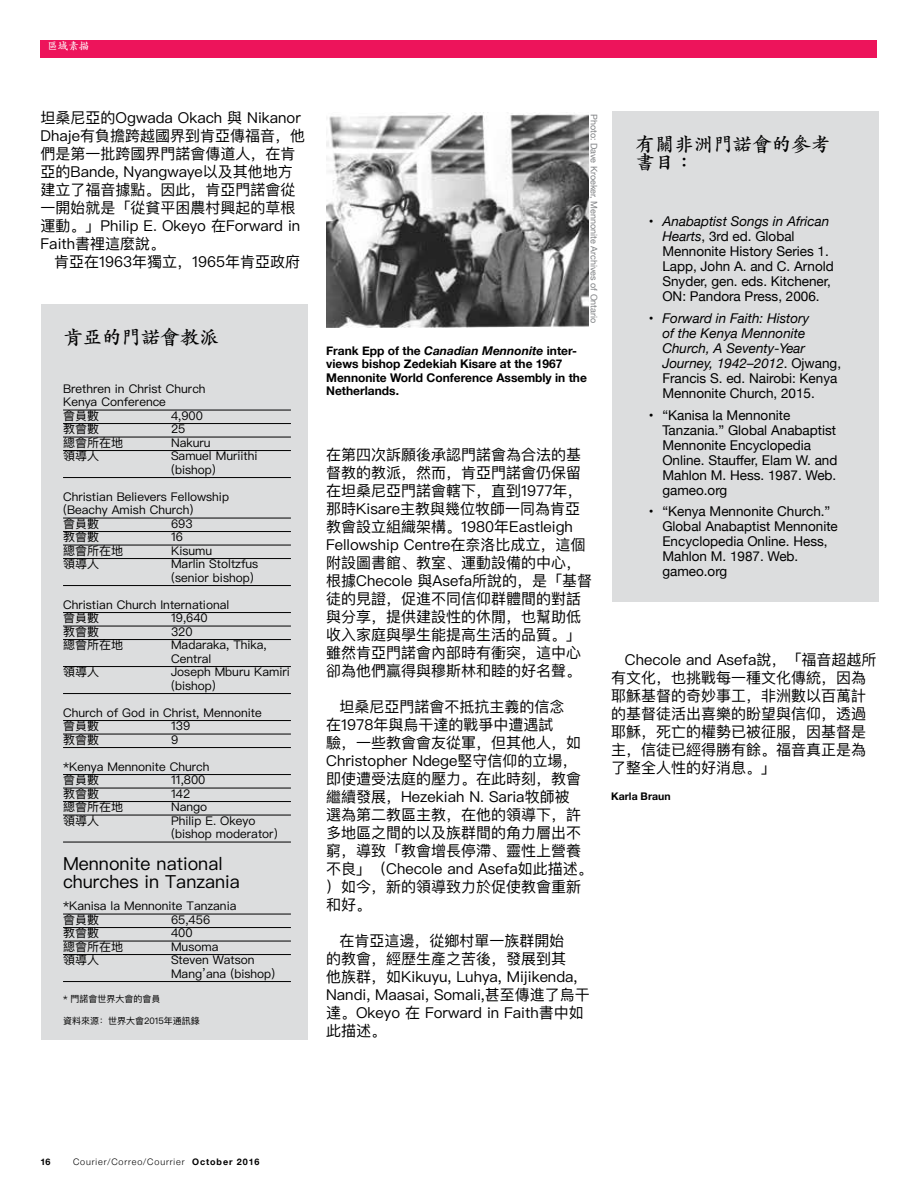
<style>
.page{position:relative;width:918px;height:1188px;background:#fff}
.page>*{position:absolute;margin:0;border:0;box-sizing:border-box;transform-origin:0 0}
.t1{font:19.5px/18px "ST Kai Ti TC Bold";color:#000}
.t2{font:18px/18px "Ping Fang SC";color:#000}
.t3{font:15px/18px "Ping Fang SC";color:#000}
.t4{font:13.5px/15px "Helvetica Neue";color:#000}
.t5{font:italic 13.5px/15px "Helvetica Neue";color:#000}
.t6{font:12px/13.5px "Ping Fang SC";color:#000}
.t7{font:700 12px/13.5px "Helvetica Neue";color:#000}
.t8{font:700 10.5px "Helvetica Neue";color:#000}
.t9{font:10.5px "ST Kai Ti TC Bold";color:#fff}
.t10{font:9px "Helvetica Neue";color:#808285}
.t11{font:300 9px "Helvetica Neue";letter-spacing:.1em;color:#000}
.t12{font:9px "Ping Fang SC";color:#000}
.t13{font:700 9px "Helvetica Neue";color:#000}
.s1{font-style:italic}
.s2{font-style:normal}
.s3{font-weight:700}
</style>
<div class="page">
<div style="left:41px;top:40px;width:836px;height:17px;background:#ed145b"></div>
<div style="left:612px;top:111px;width:267px;height:491px;background:#dcddde"></div>
<div style="left:41px;top:304px;width:267px;height:735px;background:#dcddde"></div>
<hr style="left:63px;top:410px;width:228px;height:1px;background:#000">
<hr style="left:63px;top:423px;width:228px;height:1px;background:#000">
<hr style="left:63px;top:437px;width:228px;height:1px;background:#000">
<hr style="left:63px;top:450px;width:228px;height:1px;background:#000">
<hr style="left:63px;top:477px;width:228px;height:1px;background:#000">
<hr style="left:63px;top:518px;width:228px;height:1px;background:#000">
<hr style="left:63px;top:531px;width:228px;height:1px;background:#000">
<hr style="left:63px;top:545px;width:228px;height:1px;background:#000">
<hr style="left:63px;top:558px;width:228px;height:1px;background:#000">
<hr style="left:63px;top:585px;width:228px;height:1px;background:#000">
<hr style="left:63px;top:612px;width:228px;height:1px;background:#000">
<hr style="left:63px;top:626px;width:228px;height:1px;background:#000">
<hr style="left:63px;top:639px;width:228px;height:1px;background:#000">
<hr style="left:63px;top:666px;width:228px;height:1px;background:#000">
<hr style="left:63px;top:693px;width:228px;height:1px;background:#000">
<hr style="left:63px;top:720px;width:228px;height:1px;background:#000">
<hr style="left:63px;top:734px;width:228px;height:1px;background:#000">
<hr style="left:63px;top:747px;width:228px;height:1px;background:#000">
<hr style="left:63px;top:774px;width:228px;height:1px;background:#000">
<hr style="left:63px;top:788px;width:228px;height:1px;background:#000">
<hr style="left:63px;top:801px;width:228px;height:1px;background:#000">
<hr style="left:63px;top:815px;width:228px;height:1px;background:#000">
<hr style="left:63px;top:842px;width:228px;height:1px;background:#000">
<hr style="left:63px;top:914px;width:228px;height:1px;background:#000">
<hr style="left:63px;top:927px;width:228px;height:1px;background:#000">
<hr style="left:63px;top:941px;width:228px;height:1px;background:#000">
<hr style="left:63px;top:954px;width:228px;height:1px;background:#000">
<hr style="left:63px;top:981px;width:228px;height:1px;background:#000">
<img style="left:326px;top:112px;width:262px;height:215px">
<p class="t9" style="left:47px;top:39px;width:43px">區域素描</p>
<p class="t3" style="left:41px;top:109px;width:266px">坦桑尼亞的Ogwada Okach 與 Nikanor<br>Dhaje有負擔跨越國界到肯亞傳福音，他們是第一批跨國界門諾會傳道人，在肯亞的Bande, Nyangwaye以及其他地方建立了福音據點。因此，肯亞門諾會從一開始就是「從貧平困農村興起的草根運動。」Philip E. Okeyo 在Forward in<br>Faith書裡這麼說。</p>
<p class="t3" style="left:54px;top:253px;width:248px">肯亞在1963年獨立，1965年肯亞政府</p>
<h1 class="t1" style="left:63px;top:328px;width:158px">肯亞的門諾會教派</h1>
<p class="t6" style="left:63px;top:382px;width:144px">Brethren in Christ Church<br>Kenya Conference<br>會員數</p>
<p class="t6" style="left:171px;top:409px;width:33px">4,900</p>
<p class="t6" style="left:63px;top:423px;width:37px">教會數</p>
<p class="t6" style="left:171px;top:423px;width:16px">25</p>
<p class="t6" style="left:63px;top:436px;width:61px">總會所在地</p>
<p class="t6" style="left:171px;top:436px;width:41px">Nakuru</p>
<p class="t6" style="left:63px;top:450px;width:37px">領導人</p>
<p class="t6" style="left:171px;top:450px;width:88px">Samuel Muriithi (bishop)</p>
<p class="t6" style="left:63px;top:490px;width:168px">Christian Believers Fellowship (Beachy Amish Church)<br>會員數</p>
<p class="t6" style="left:171px;top:517px;width:23px">693</p>
<p class="t6" style="left:63px;top:531px;width:37px">教會數</p>
<p class="t6" style="left:171px;top:531px;width:14px">16</p>
<p class="t6" style="left:63px;top:544px;width:61px">總會所在地</p>
<p class="t6" style="left:171px;top:544px;width:43px">Kisumu</p>
<p class="t6" style="left:63px;top:558px;width:37px">領導人</p>
<p class="t6" style="left:171px;top:558px;width:89px">Marlin Stoltzfus (senior bishop)</p>
<p class="t6" style="left:63px;top:598px;width:168px">Christian Church International會員數</p>
<p class="t6" style="left:171px;top:612px;width:38px">19,640</p>
<p class="t6" style="left:63px;top:625px;width:37px">教會數</p>
<p class="t6" style="left:171px;top:625px;width:23px">320</p>
<p class="t6" style="left:63px;top:639px;width:61px">總會所在地</p>
<p class="t6" style="left:171px;top:639px;width:97px">Madaraka, Thika,<br>Central</p>
<p class="t6" style="left:63px;top:666px;width:37px">領導人</p>
<p class="t6" style="left:171px;top:666px;width:120px">Joseph Mburu Kamiri (bishop)</p>
<p class="t6" style="left:63px;top:706px;width:200px">Church of God in Christ, Mennonite會員數</p>
<p class="t6" style="left:171px;top:720px;width:21px">139</p>
<p class="t6" style="left:63px;top:733px;width:37px">教會數</p>
<p class="t6" style="left:171px;top:733px;width:9px">9</p>
<p class="t6" style="left:63px;top:760px;width:148px">*Kenya Mennonite Church會員數</p>
<p class="t6" style="left:171px;top:774px;width:36px">11,800</p>
<p class="t6" style="left:63px;top:787px;width:37px">教會數</p>
<p class="t6" style="left:171px;top:787px;width:21px">142</p>
<p class="t6" style="left:63px;top:801px;width:61px">總會所在地</p>
<p class="t6" style="left:171px;top:801px;width:38px">Nango</p>
<p class="t6" style="left:63px;top:814px;width:37px">領導人</p>
<p class="t6" style="left:171px;top:814px;width:108px">Philip E. Okeyo (bishop moderator)</p>
<p class="t2" style="left:63px;top:855px;width:178px">Mennonite national churches in Tanzania</p>
<p class="t6" style="left:63px;top:900px;width:175px">*Kanisa la Mennonite Tanzania會員數</p>
<p class="t6" style="left:171px;top:913px;width:41px">65,456</p>
<p class="t6" style="left:63px;top:927px;width:37px">教會數</p>
<p class="t6" style="left:171px;top:927px;width:23px">400</p>
<p class="t6" style="left:63px;top:940px;width:61px">總會所在地</p>
<p class="t6" style="left:171px;top:940px;width:49px">Musoma</p>
<p class="t6" style="left:63px;top:954px;width:37px">領導人</p>
<p class="t6" style="left:171px;top:954px;width:106px">Steven Watson<br>Mang’ana (bishop)</p>
<p class="t12" style="left:63px;top:994px;width:99px">* 門諾會世界大會的會員</p>
<p class="t12" style="left:63px;top:1015px;width:138px">資料來源：世界大會2015年通訊錄</p>
<p class="t10" style="left:601px;top:114px;width:211px;rotate:90deg">Photo: Dave Kroeker, Mennonite Archives of Ontario</p>
<p class="t7" style="left:326px;top:344px;width:262px">Frank Epp of the <span class="s1">Canadian Mennonite</span> inter&shy;views bishop Zedekiah Kisare at the 1967<br>Mennonite World Conference Assembly in the Netherlands.</p>
<p class="t3" style="left:326px;top:446px;width:268px">在第四次訴願後承認門諾會為合法的基督教的教派，然而，肯亞門諾會仍保留在坦桑尼亞門諾會轄下，直到1977年，那時Kisare主教與幾位牧師一同為肯亞教會設立組織架構。1980年Eastleigh<br>Fellowship Centre在奈洛比成立，這個附設圖書館、教室、運動設備的中心，根據Checole 與Asefa所說的，是「基督徒的見證，促進不同信仰群體間的對話與分享，提供建設性的休閒，也幫助低收入家庭與學生能提高生活的品質。」雖然肯亞門諾會內部時有衝突，這中心卻為他們贏得與穆斯林和睦的好名聲。</p>
<p class="t3" style="left:326px;top:698px;width:268px;text-indent:14px">坦桑尼亞門諾會不抵抗主義的信念在1978年與烏干達的戰爭中遭遇試<br>驗，一些教會會友從軍，但其他人，如<br>Christopher Ndege堅守信仰的立場，即使遭受法庭的壓力。在此時刻，教會繼續發展，Hezekiah N. Saria牧師被<br>選為第二教區主教，在他的領導下，許多地區之間的以及族群間的角力層出不窮，導致「教會增長停滯、靈性上營養不良」（Checole and Asefa如此描述。）如今，新的領導致力於促使教會重新和好。</p>
<p class="t3" style="left:326px;top:932px;width:265px;text-indent:14px">在肯亞這邊，從鄉村單一族群開始<br>的教會，經歷生產之苦後，發展到其<br>他族群，如Kikuyu, Luhya, Mijikenda,<br>Nandi, Maasai, Somali,甚至傳進了烏干達。Okeyo 在 Forward in Faith書中如此描述。</p>
<h1 class="t1" style="left:635px;top:135px;width:196px">有關非洲門諾會的參考書目：</h1>
<p class="t4" style="left:662px;top:215px;width:173px;text-indent:-14px">• <span class="s1">Anabaptist Songs in African<br>Hearts</span>, 3rd ed. Global<br>Mennonite History Series 1.<br>Lapp, John A. and C. Arnold<br>Snyder, gen. eds. Kitchener,<br>ON: Pandora Press, 2006.</p>
<p class="t5" style="left:662px;top:311px;width:180px;text-indent:-14px"><span class="s2">•</span> Forward in Faith: History<br>of the Kenya Mennonite<br>Church, A Seventy-Year<br>Journey, 1942–2012<span class="s2">. Ojwang,<br>Francis S. ed. Nairobi: Kenya<br>Mennonite Church, 2015.</span></p>
<p class="t4" style="left:662px;top:408px;width:177px;text-indent:-14px">• “Kanisa la Mennonite<br>Tanzania.” Global Anabaptist<br>Mennonite Encyclopedia<br>Online. Stauffer, Elam W. and<br>Mahlon M. Hess. 1987. Web. gameo.org</p>
<p class="t4" style="left:662px;top:505px;width:177px;text-indent:-14px">• “Kenya Mennonite Church.”<br>Global Anabaptist Mennonite<br>Encyclopedia Online. Hess,<br>Mahlon M. 1987. Web. gameo.org</p>
<p class="t3" style="left:611px;top:651px;width:267px;text-indent:14px">Checole and Asefa說，「福音超越所有文化，也挑戰每一種文化傳統，因為耶穌基督的奇妙事工，非洲數以百萬計的基督徒活出喜樂的盼望與信仰，透過耶穌，死亡的權勢已被征服，因基督是主，信徒已經得勝有餘。福音真正是為了整全人性的好消息。」</p>
<p class="t8" style="left:611px;top:788px;width:61px">Karla Braun</p>
<p class="t13" style="left:40px;top:1155px;width:12px">16</p>
<p class="t11" style="left:73px;top:1155px;width:188px">Courier/Correo/Courrier <span class="s3">October 2016</span></p>
</div>
